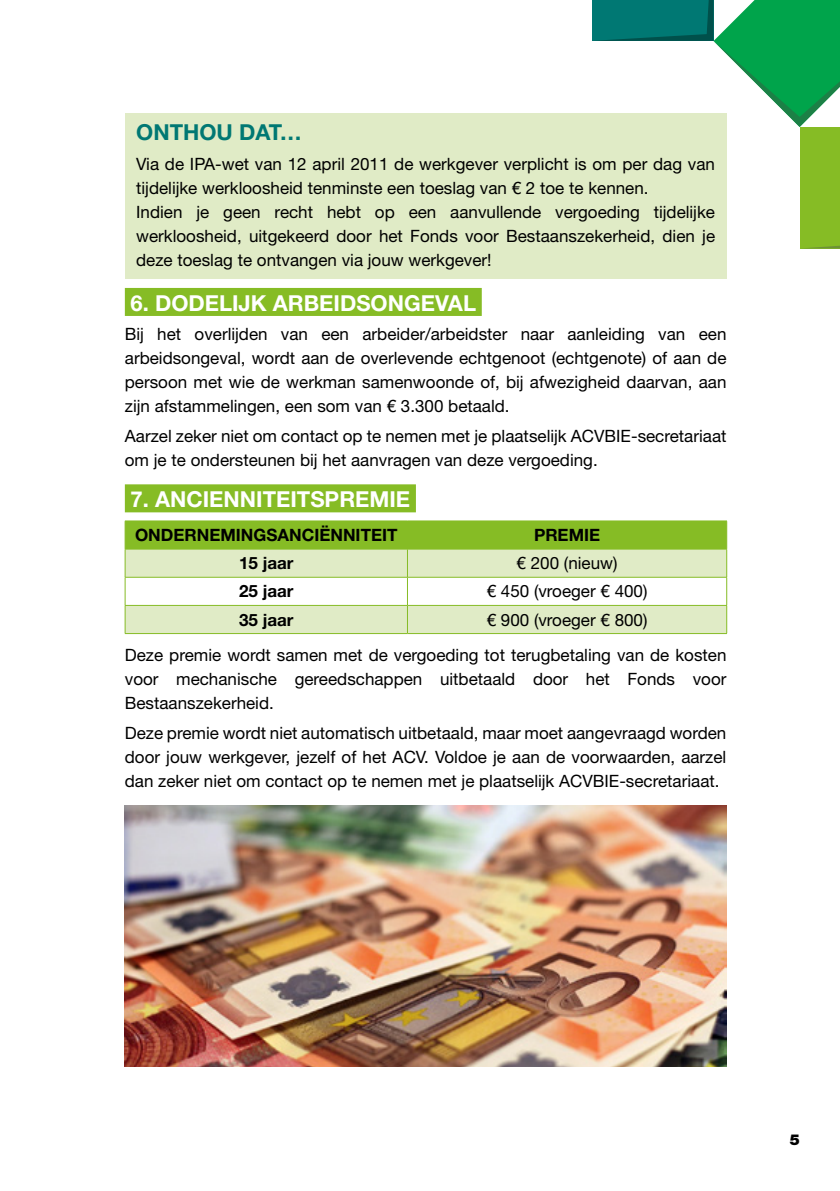
<style>
.page{position:relative;width:840px;height:1191px;background:#fff}
.page>*{position:absolute;margin:0;border:0;box-sizing:border-box;transform-origin:0 0}
.t1{font:700 22px "Helvetica Neue LT Pro";color:#fff}
.t2{font:700 22px "Helvetica Neue LT Pro";color:#007873}
.t3{font:17px/24px "Helvetica Neue LT Pro";color:#000}
.t4{font:700 17px "Helvetica Neue LT Std";color:#000}
.t5{font:700 17px "Helvetica Neue LT Pro";color:#000}
.t6{font:900 15px "Helvetica Neue LT Std";color:#000}
</style>
<div class="page">
<svg style="left:592px;top:0;width:247px;height:248px"></svg>
<div style="left:125px;top:113px;width:601px;height:166px;background:#e0ebc6"></div>
<div style="left:125px;top:288px;width:356px;height:28px;background:#86bc25"></div>
<div style="left:125px;top:484px;width:290px;height:28px;background:#86bc25"></div>
<hr style="left:125px;top:520px;width:282px;height:1px;background:#86bc25">
<hr style="left:407px;top:520px;width:319px;height:1px;background:#86bc25">
<svg style="left:125px;top:521px;width:602px;height:112px"></svg>
<hr style="left:125px;top:633px;width:282px;height:1px;background:#86bc25">
<hr style="left:407px;top:633px;width:319px;height:1px;background:#86bc25">
<img style="left:125px;top:805px;width:601px;height:261px">
<p class="t2" style="left:136px;top:119px;width:167px">ONTHOU DAT…</p>
<p class="t3" style="left:136px;top:152px;width:580px">Via de IPA-wet van 12 april 2011 de werkgever verplicht is om per dag van tijdelijke werkloosheid tenminste een toeslag van € 2 toe te kennen.<br>Indien je geen recht hebt op een aanvullende vergoeding tijdelijke werkloosheid, uitgekeerd door het Fonds voor Bestaanszekerheid, dien je deze toeslag te ontvangen via jouw werkgever!</p>
<p class="t1" style="left:130px;top:289px;width:347px">6. DODELIJK ARBEIDSONGEVAL</p>
<p class="t3" style="left:125px;top:322px;width:603px;text-align:justify">Bij het overlijden van een arbeider/arbeidster naar aanleiding van een arbeidsongeval, wordt aan de overlevende echtgenoot (echtgenote) of aan de persoon met wie de werkman samenwoonde of, bij afwezigheid daarvan, aan zijn afstammelingen, een som van € 3.300 betaald.</p>
<p class="t3" style="left:125px;top:423px;width:603px">Aarzel zeker niet om contact op te nemen met je plaatselijk ACVBIE-secretariaat om je te ondersteunen bij het aanvragen van deze vergoeding.</p>
<p class="t1" style="left:130px;top:485px;width:281px">7. ANCIENNITEITSPREMIE</p>
<p class="t4" style="left:135px;top:524px;width:264px">ONDERNEMINGSANCIËNNITEIT</p>
<p class="t4" style="left:533px;top:524px;width:68px">PREMIE</p>
<p class="t5" style="left:239px;top:553px;width:56px">15 jaar</p>
<p class="t3" style="left:516px;top:551px;width:102px">€ 200 (nieuw)</p>
<p class="t5" style="left:239px;top:581px;width:56px">25 jaar</p>
<p class="t3" style="left:486px;top:579px;width:162px">€ 450 (vroeger € 400)</p>
<p class="t5" style="left:239px;top:609px;width:56px">35 jaar</p>
<p class="t3" style="left:125px;top:601px;width:603px;line-height:35.6px;text-indent:361px">€ 900 (vroeger € 800)<br>Deze premie wordt samen met de vergoeding tot terugbetaling van de kosten</p>
<p class="t3" style="left:125px;top:666px;width:602px">voor mechanische gereedschappen uitbetaald door het Fonds voor<br>Bestaanszekerheid.</p>
<p class="t3" style="left:125px;top:720px;width:602px;text-align:justify">Deze premie wordt niet automatisch uitbetaald, maar moet aangevraagd worden door jouw werkgever, jezelf of het ACV. Voldoe je aan de voorwaarden, aarzel dan zeker niet om contact op te nemen met je plaatselijk ACVBIE-secretariaat.</p>
<p class="t6" style="left:789px;top:1130px;width:12px">5</p>
</div>
